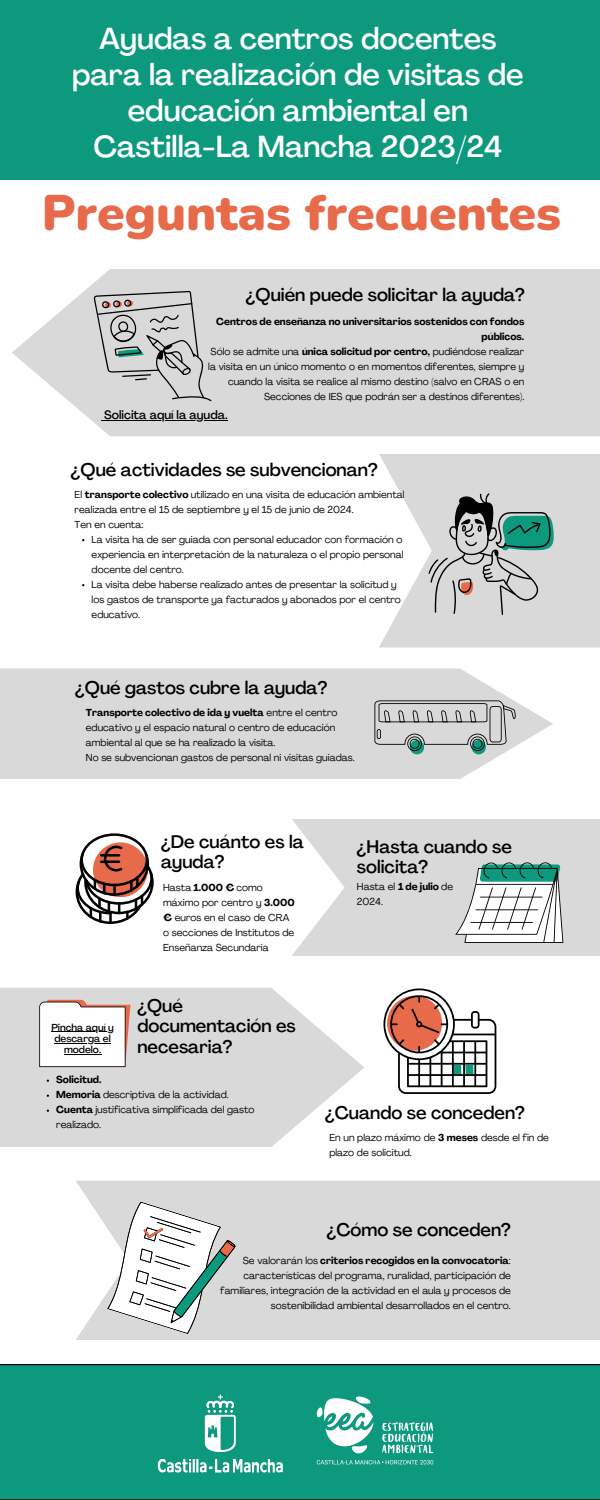
<style>
.page{position:relative;width:600px;height:1500px;background:#fff}
.page>*{position:absolute;margin:0;border:0;box-sizing:border-box;transform-origin:0 0}
.t1{font:900 50px "Nunito";color:#e76a4b}
.t2{font:500 30px/36px "Agrandir";color:#fff;text-align:center}
.t3{font:500 18px/20.2px "Agrandir";color:#000}
.t4{font:500 12px "Agrandir";color:#000}
.t5{font:10px/15px "Agrandir";color:#000}
.t6{font:700 10px/15px "Agrandir";color:#000;text-align:right}
.t7{font:500 10px/11.2px "Agrandir";color:#000;text-align:center}
.s1{font-weight:700}
</style>
<div class="page">
<div style="left:0;top:0;width:600px;height:180px;background:#0d997e"></div>
<div style="left:0;top:1364px;width:600px;height:136px;background:#0d997e"></div>
<div style="left:292px;top:819px;width:308px;height:137px;background:#d9d9d9"></div>
<svg style="left:76px;top:833px;width:78px;height:91px"></svg>
<hr style="left:100px;top:854px;width:20px;height:3px;background:#000">
<hr style="left:100px;top:861px;width:20px;height:2px;background:#000">
<svg style="left:0;top:669px;width:553px;height:110px;background:#dcdcdc"></svg>
<div style="left:410px;top:740px;width:14px;height:14px;background:#0d997e;border-radius:50%"></div>
<div style="left:472px;top:740px;width:14px;height:14px;background:#0d997e;border-radius:50%"></div>
<svg style="left:374px;top:700px;width:142px;height:51px;background:#b6baba"></svg>
<svg style="left:0;top:988px;width:364px;height:159px;background:#dedede"></svg>
<svg style="left:383px;top:988px;width:113px;height:106px"></svg>
<svg style="left:12px;top:269px;width:588px;height:167px;background:#dcdcdc"></svg>
<svg style="left:93px;top:291px;width:119px;height:111px;background:#bfc0c0"></svg>
<svg style="left:379px;top:454px;width:221px;height:194px;fill:#d9d9d9"></svg>
<svg style="left:428px;top:493px;width:126px;height:122px;background:#a9b5b3"></svg>
<svg style="left:455px;top:862px;width:108px;height:81px"></svg>
<svg style="left:39px;top:1000px;width:91px;height:67px"></svg>
<div style="left:76px;top:1181px;width:524px;height:159px;background:#d9d9d9"></div>
<svg style="left:103px;top:1200px;width:137px;height:140px"></svg>
<img style="left:155px;top:1389px;width:132px;height:89px">
<img style="left:305px;top:1383px;width:141px;height:94px">
<hr style="left:104px;top:420px;width:124px;height:1px;background:#000">
<hr style="left:51px;top:1031px;width:63px;height:1px;background:#000">
<hr style="left:54px;top:1043px;width:57px;height:1px;background:#000">
<hr style="left:64px;top:1054px;width:37px;height:1px;background:#000">
<p class="t2" style="left:72px;top:24px;width:453px">Ayudas a centros docentes para la realización de visitas de educación ambiental en<br>Castilla-La Mancha 2023/24</p>
<h3 class="t1" style="left:42px;top:180px;width:521px">Preguntas frecuentes</h3>
<p class="t3" style="left:246px;top:287px;width:280px">¿Quién puede solicitar la ayuda?</p>
<p class="t6" style="left:216px;top:315px;width:310px">Centros de enseñanza no universitarios sostenidos con fondos públicos.</p>
<h5 class="t5" style="left:208px;top:345px;width:318px;text-align:right">Sólo se admite una <span class="s1">única solicitud por centro,</span> pudiéndose realizar la visita en un único momento o en momentos diferentes, siempre y cuando la visita se realice al mismo destino (salvo en CRAS o en Secciones de IES que podrán ser a destinos diferentes).</h5>
<p class="t4" style="left:104px;top:410px;width:125px">Solicita aquí la ayuda.</p>
<h4 class="t3" style="left:71px;top:462px;width:308px">¿Qué actividades se subvencionan?</h4>
<h3 class="t5" style="left:75px;top:488px;width:332px">El <span class="s1">transporte colectivo</span> utilizado en una visita de educación ambiental realizada entre el 15 de septiembre y el 15 de junio de 2024.</h3>
<p class="t5" style="left:75px;top:518px;width:70px">Ten en cuenta:</p>
<p class="t5" style="left:92px;top:533px;width:313px;text-align:justify">La visita ha de ser guiada con personal educador con formación o experiencia en interpretación de la naturaleza o el propio personal docente del centro.</p>
<p class="t5" style="left:92px;top:578px;width:311px">La visita debe haberse realizado antes de presentar la solicitud y los gastos de transporte ya facturados y abonados por el centro educativo.</p>
<h3 class="t3" style="left:75px;top:679px;width:254px">¿Qué gastos cubre la ayuda?</h3>
<p class="t5" style="left:86px;top:706px;width:253px"><span class="s1">Transporte colectivo de ida y vuelta</span> entre el centro educativo y el espacio natural o centro de educación ambiental al que se ha realizado la visita.</p>
<p class="t5" style="left:86px;top:751px;width:270px">No se subvencionan gastos de personal ni visitas guiadas.</p>
<p class="t7" style="left:51px;top:1023px;width:64px">Pincha aquí y</p>
<h3 class="t7" style="left:54px;top:1034px;width:58px">descarga el modelo.</h3>
<h2 class="t3" style="left:161px;top:833px;width:144px">¿De cuánto es la ayuda?</h2>
<h1 class="t5" style="left:163px;top:881px;width:133px">Hasta <span class="s1">1.000 €</span> como máximo por centro y <span class="s1">3.000 €</span> euros en el caso de CRA o secciones de Institutos de<br>Enseñanza Secundaria</h1>
<p class="t3" style="left:137px;top:997px;width:160px">¿Qué documentación es necesaria?</p>
<p class="t3" style="left:357px;top:838px;width:156px">¿Hasta cuando se solicita?</p>
<p class="t5" style="left:357px;top:880px;width:98px">Hasta el <span class="s1">1 de julio</span> de<br>2024.</p>
<h3 class="t6" style="left:56px;top:1073px;width:47px">Solicitud.</h3>
<p class="t5" style="left:56px;top:1088px;width:174px"><span class="s1">Memoria</span> descriptiva de la actividad.</p>
<p class="t5" style="left:56px;top:1103px;width:200px"><span class="s1">Cuenta</span> justificativa simplificada del gasto realizado.</p>
<h3 class="t3" style="left:325px;top:1105px;width:201px">¿Cuando se conceden?</h3>
<p class="t5" style="left:329px;top:1131px;width:221px">En un plazo máximo de <span class="s1">3 meses</span> desde el fin de plazo de solicitud.</p>
<p class="t3" style="left:327px;top:1221px;width:186px">¿Cómo se conceden?</p>
<h3 class="t5" style="left:220px;top:1254px;width:292px;text-align:right">Se valorarán los <span class="s1">criterios recogidos en la convocatoria</span>: características del programa, ruralidad, participación de familiares, integración de la actividad en el aula y procesos de sostenibilidad ambiental desarrollados en el centro.</h3>
</div>
